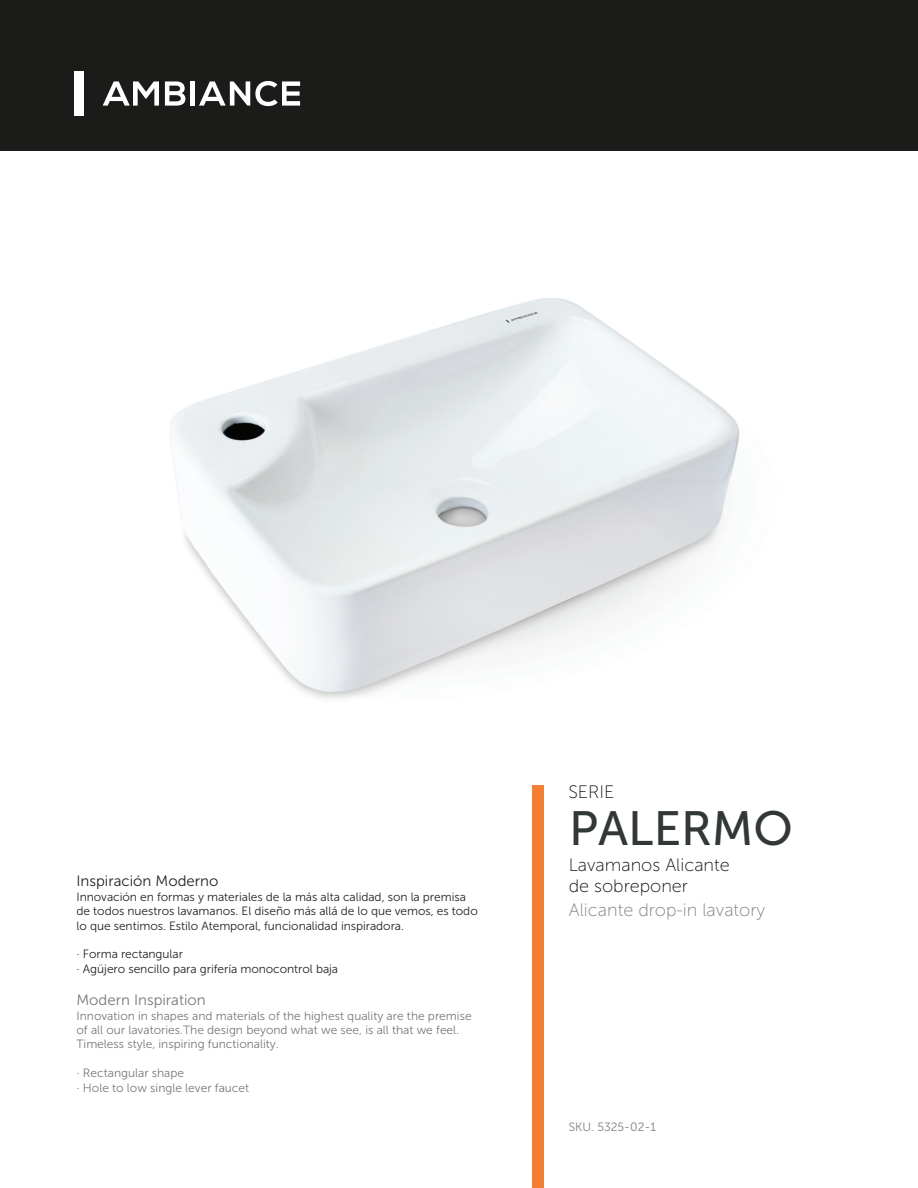
<style>
.page{position:relative;width:918px;height:1188px;background:#fff}
.page>*{position:absolute;margin:0;border:0;box-sizing:border-box;transform-origin:0 0}
.t1{font:48px "Museo Sans 500";color:#323738}
.t2{font:18px/21.6px "Museo Sans 100";color:#0f1313}
.t3{font:18px "Museo Sans 100";color:#7c7f80}
.t4{font:18px "Museo Sans 100";color:#101313}
.t5{font:15px "Museo Sans 300";color:#202427}
.t6{font:15px "Museo Sans 300";color:#76797b}
.t7{font:12px/14.4px "Museo Sans 300";letter-spacing:-.005em;color:#202427}
.t8{font:12px/14.4px "Museo Sans 300";color:#76797b}
.t9{font:12px "Museo Sans 300";color:#7c7f80}
</style>
<div class="page">
<img style="left:170px;top:298px;width:570px;height:519px">
<div style="left:533px;top:785px;width:11px;height:403px;background:#f47f32"></div>
<div style="left:0;top:0;width:918px;height:150px;background:#1b1b19"></div>
<div style="left:74px;top:71px;width:9px;height:45px;background:#fff"></div>
<svg style="left:103px;top:81px;width:56px;height:25px"></svg>
<hr style="left:191px;top:81px;width:4px;height:25px;background:#fff">
<svg style="left:165px;top:81px;width:20px;height:25px"></svg>
<svg style="left:199px;top:81px;width:101px;height:25px"></svg>
<p class="t5" style="left:76px;top:873px;width:143px">Inspiración Moderno</p>
<p class="t7" style="left:76px;top:890px;width:403px">Innovación en formas y materiales de la más alta calidad, son la premisa de todos nuestros lavamanos. El diseño más allá de lo que vemos, es todo lo que sentimos. Estilo Atemporal, funcionalidad inspiradora.</p>
<p class="t7" style="left:76px;top:947px;width:263px">· Forma rectangular<br>· Agüjero sencillo para grifería monocontrol baja</p>
<p class="t6" style="left:76px;top:992px;width:131px">Modern Inspiration</p>
<p class="t8" style="left:76px;top:1008px;width:397px">Innovation in shapes and materials of the highest quality are the premise of all our lavatories.The design beyond what we see, is all that we feel.<br>Timeless style, inspiring functionality.</p>
<p class="t8" style="left:76px;top:1066px;width:174px">· Rectangular shape<br>· Hole to low single lever faucet</p>
<h2 class="t4" style="left:568px;top:782px;width:48px">SERIE</h2>
<h1 class="t1" style="left:569px;top:802px;width:225px">PALERMO</h1>
<h2 class="t2" style="left:569px;top:854px;width:163px">Lavamanos Alicante de sobreponer</h2>
<h2 class="t3" style="left:569px;top:900px;width:198px">Alicante drop-in lavatory</h2>
<p class="t9" style="left:569px;top:1121px;width:89px">SKU. 5325-02-1</p>
</div>
